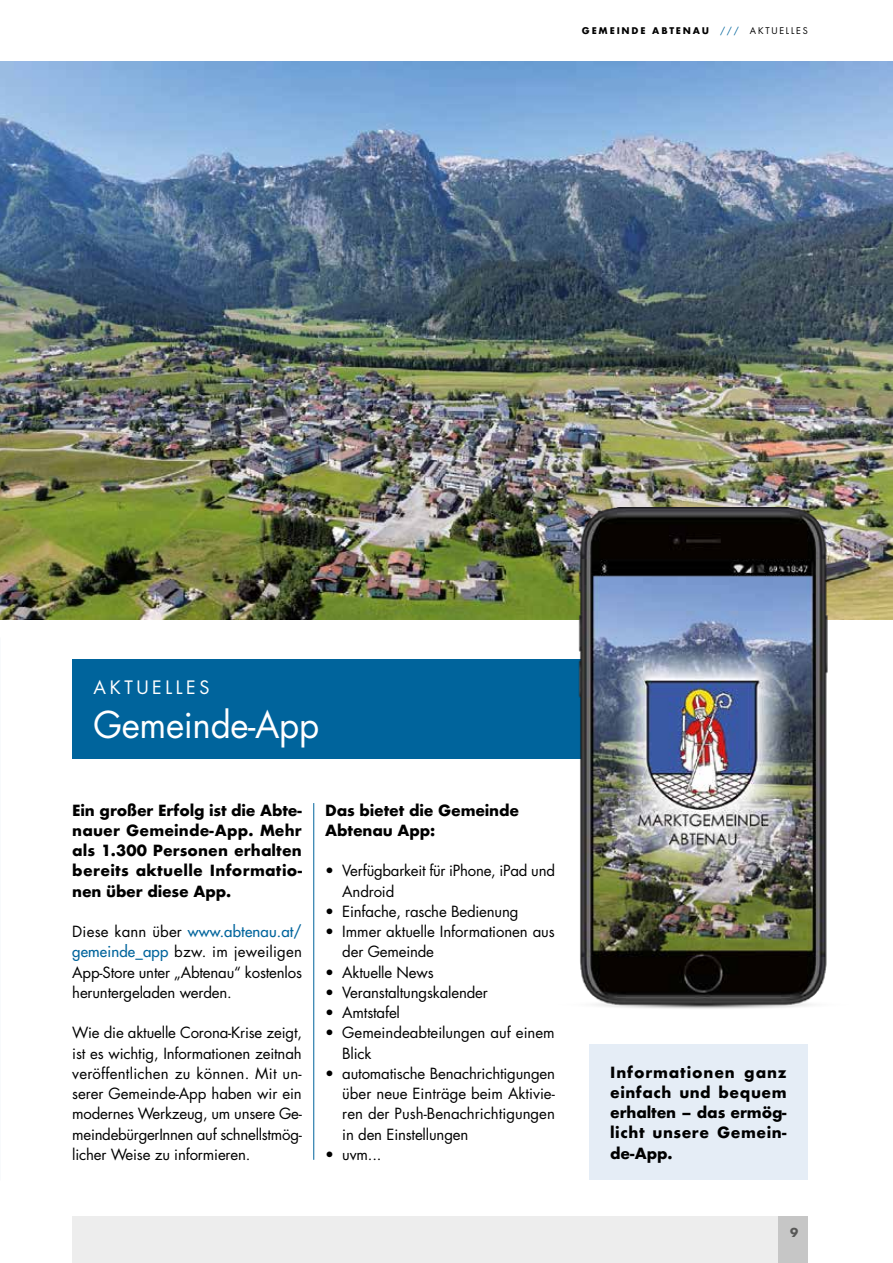
<style>
.page{position:relative;width:893px;height:1263px;background:#fff}
.page>*{position:absolute;margin:0;border:0;box-sizing:border-box;transform-origin:0 0}
.t1{font:36px "Futura";letter-spacing:-.01em;color:#fff}
.t2{font:18px "Futura";letter-spacing:.2em;color:#fff}
.t3{font:15px/20.2px "Futura";letter-spacing:-.01em;color:#000;text-align:justify}
.t4{font:700 15px/20.2px "Futura";letter-spacing:.005em;color:#000;text-align:justify}
.t5{font:700 15px/20.2px "Futura";letter-spacing:-.015em;color:#000}
.t6{font:700 12px "Futura";color:#575756}
.t7{font:700 9px "Futura";letter-spacing:.2em;color:#000}
.s1{font-weight:400;color:#00649c}
.s2{font-weight:400}
.s3{color:#00649c}
</style>
<div class="page">
<div style="left:72px;top:1216px;width:736px;height:47px;background:#ededed"></div>
<div style="left:778px;top:1216px;width:30px;height:47px;background:#c6c6c6"></div>
<img style="left:0;top:62px;width:893px;height:558px">
<hr style="left:313px;top:803px;width:1px;height:357px;background:#00649c">
<div style="left:72px;top:659px;width:547px;height:100px;background:#00649c"></div>
<div style="left:589px;top:1044px;width:219px;height:136px;background:#e5edf6"></div>
<img style="left:549px;top:508px;width:309px;height:501px">
<p class="t7" style="left:582px;top:25px;width:227px">GEMEINDE ABTENAU <span class="s1">///</span> <span class="s2">AKTUELLES</span></p>
<p class="t2" style="left:94px;top:675px;width:117px">AKTUELLES</p>
<h1 class="t1" style="left:94px;top:700px;width:227px">Gemeinde-App</h1>
<p class="t4" style="left:72px;top:800px;width:231px">Ein großer Erfolg ist die Abte&shy;nauer Gemeinde-App. Mehr als 1.300 Personen erhalten bereits aktuelle Informatio&shy;nen über diese App.</p>
<p class="t3" style="left:72px;top:921px;width:231px">Diese kann über <span class="s3">www.abtenau.at/ gemeinde_app</span> bzw. im jeweiligen App-Store unter „Abtenau“ kostenlos heruntergeladen werden.</p>
<p class="t3" style="left:72px;top:1022px;width:231px">Wie die aktuelle Corona-Krise zeigt, ist es wichtig, Informationen zeitnah veröffentlichen zu können. Mit un&shy;serer Gemeinde-App haben wir ein modernes Werkzeug, um unsere Ge&shy;meindebürgerInnen auf schnellstmög&shy;licher Weise zu informieren.</p>
<p class="t5" style="left:325px;top:800px;width:195px">Das bietet die Gemeinde<br>Abtenau App:</p>
<p class="t3" style="left:342px;top:860px;width:214px;text-indent:-17px">• Verfügbarkeit für iPhone, iPad und<br>Android</p>
<p class="t3" style="left:325px;top:901px;width:195px">• Einfache, rasche Bedienung</p>
<p class="t3" style="left:342px;top:921px;width:214px;text-indent:-17px">• Immer aktuelle Informationen aus der Gemeinde</p>
<p class="t3" style="left:325px;top:962px;width:110px">• Aktuelle News</p>
<p class="t3" style="left:325px;top:982px;width:164px">• Veranstaltungskalender</p>
<p class="t3" style="left:325px;top:1002px;width:76px">• Amtstafel</p>
<p class="t3" style="left:342px;top:1022px;width:214px;text-indent:-17px">• Gemeindeabteilungen auf einem<br>Blick</p>
<p class="t3" style="left:342px;top:1063px;width:214px;text-indent:-17px">• automatische Benachrichtigungen über neue Einträge beim Aktivie&shy;ren der Push-Benachrichtigungen in den Einstellungen</p>
<p class="t3" style="left:325px;top:1144px;width:58px">• uvm...</p>
<p class="t4" style="left:610px;top:1062px;width:178px">Informationen ganz einfach und bequem erhalten – das ermög&shy;licht unsere Gemein&shy;de-App.</p>
<p class="t6" style="left:790px;top:1224px;width:10px">9</p>
</div>
